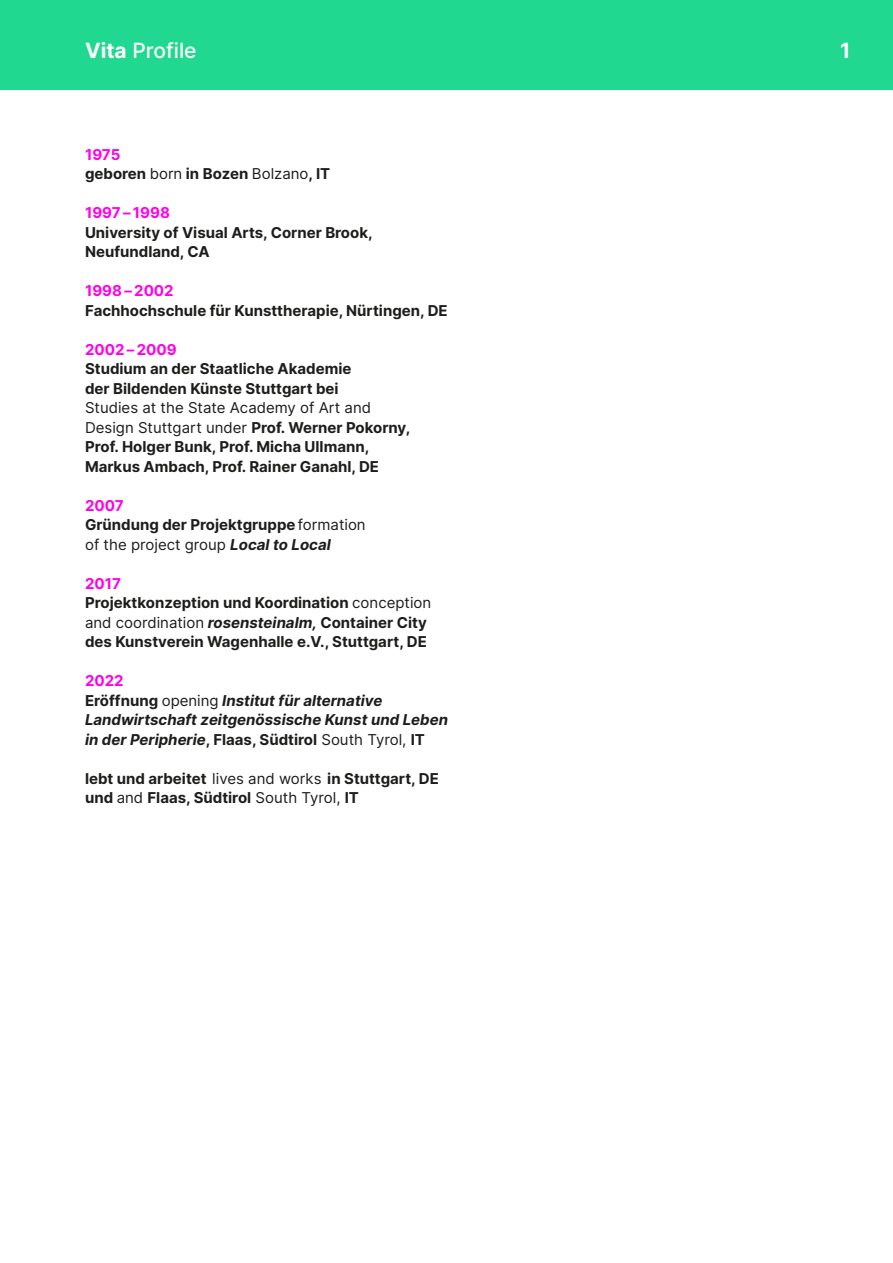
<style>
.page{position:relative;width:893px;height:1263px;background:#fff}
.page>*{position:absolute;margin:0;border:0;box-sizing:border-box;transform-origin:0 0}
.t1{font:500 21px "Inter";color:#fff}
.t2{font:700 21px "Inter";color:#fff}
.t3{font:700 15px/19.5px "Inter";color:#1d1d1b}
.t4{font:italic 700 15px/19.5px "Inter";color:#1d1d1b}
.t5{font:15px/19.5px "Inter";color:#1d1d1b}
.t6{font:700 15px "Inter";color:#ff00e9}
.s1{font-weight:700}
.s2{color:#ff00e9}
.s3{font-weight:400}
.s4{font-weight:700;color:#ff00e9}
.s5{font-weight:700;font-style:italic}
.s6{font-style:italic}
.s7{font-style:normal;color:#ff00e9}
.s8{font-style:normal}
.s9{font-weight:400;font-style:normal}
</style>
<div class="page">
<div style="left:0;top:0;width:893px;height:89px;background:#20d88f"></div>
<h1 class="t1" style="left:85px;top:35px;width:113px"><span class="s1">Vita</span> Profile</h1>
<p class="t3" style="left:85px;top:144px;width:247px"><span class="s2">1975<br></span>geboren <span class="s3">born</span> in Bozen <span class="s3">Bolzano</span>, IT</p>
<p class="t6" style="left:85px;top:202px;width:86px">1997 – 1998</p>
<p class="t3" style="left:85px;top:222px;width:289px">University of Visual Arts, Corner Brook,<br>Neufundland, CA</p>
<p class="t6" style="left:85px;top:280px;width:90px">1998 – 2002</p>
<p class="t3" style="left:85px;top:300px;width:364px">Fachhochschule für Kunsttherapie, Nürtingen, DE</p>
<p class="t6" style="left:85px;top:338px;width:93px">2002 – 2009</p>
<p class="t3" style="left:85px;top:359px;width:268px">Studium an der Staatliche Akademie der Bildenden Künste Stuttgart bei</p>
<p class="t3" style="left:85px;top:398px;width:327px"><span class="s3">Studies at the State Academy of Art and Design Stuttgart under</span> Prof. Werner Pokorny, Prof. Holger Bunk, Prof. Micha Ullmann, Markus Ambach, Prof. Rainer Ganahl, DE</p>
<p class="t5" style="left:85px;top:495px;width:282px"><span class="s4">2007<br></span><span class="s1">Gründung der Projektgruppe</span> formation of the project group <span class="s5">Local to Local</span></p>
<p class="t3" style="left:85px;top:573px;width:348px"><span class="s2">2017<br></span>Projektkonzeption und Koordination <span class="s3">conception and coordination</span> <span class="s6">rosensteinalm,</span> Container City des Kunstverein Wagenhalle e.V., Stuttgart, DE</p>
<p class="t4" style="left:85px;top:671px;width:364px"><span class="s7">2022<br></span><span class="s8">Eröffnung</span> <span class="s9">opening</span> Institut für alternative Landwirtschaft zeitgenössische Kunst und Leben in der Peripherie<span class="s8">, Flaas, Südtirol</span> <span class="s9">South Tyrol,</span> <span class="s8">IT</span></p>
<p class="t3" style="left:85px;top:768px;width:355px">lebt und arbeitet <span class="s3">lives and works</span> in Stuttgart, DE und <span class="s3">and</span> Flaas, Südtirol <span class="s3">South Tyrol,</span> IT</p>
<h1 class="t2" style="left:840px;top:34px;width:12px">1</h1>
</div>
